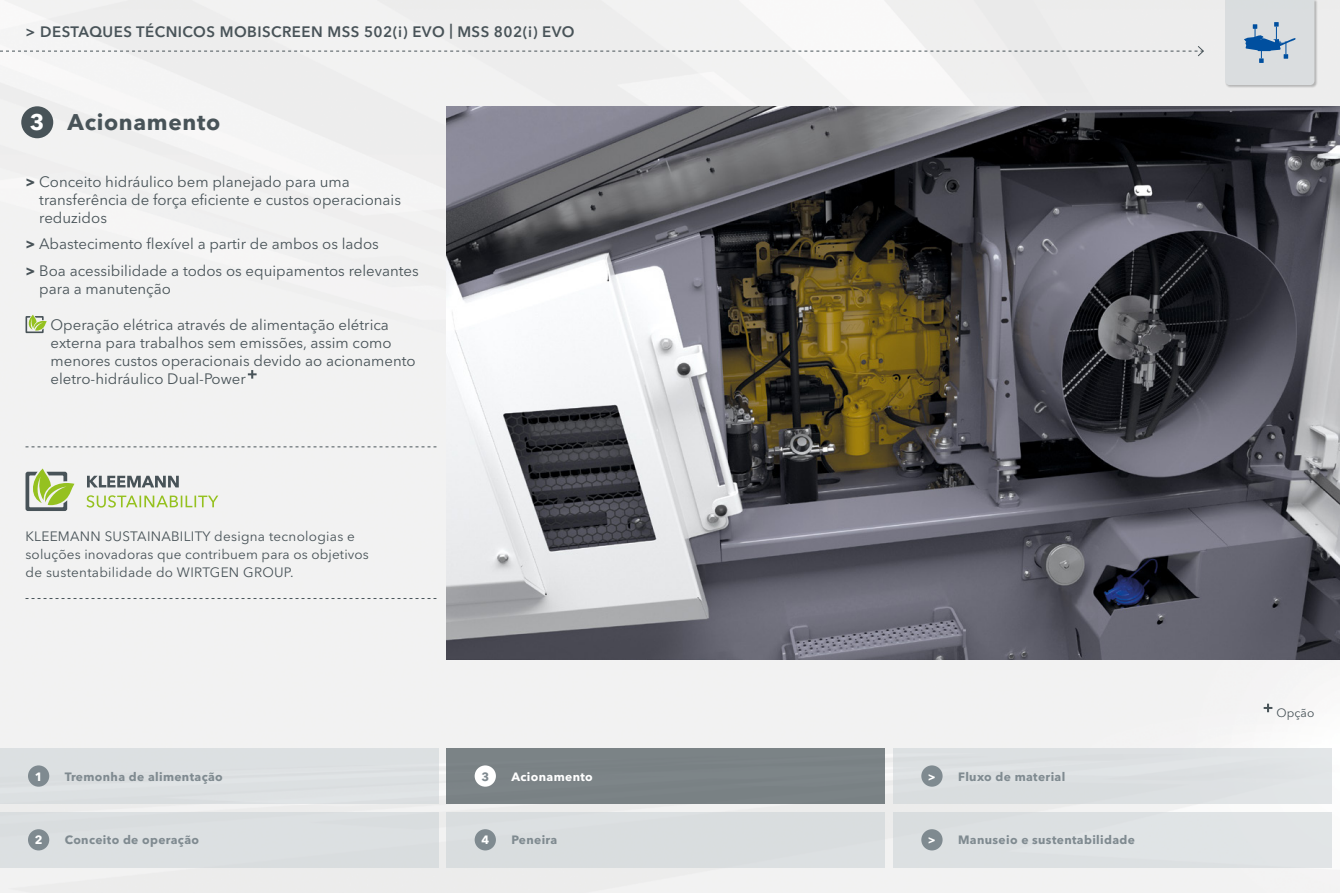
<style>
.page{position:relative;width:1340px;height:893px;background:#fff}
.page>*{position:absolute;margin:0;border:0;box-sizing:border-box;transform-origin:0 0}
.t1{font:700 22.5px "Avenir Next LT Pro";letter-spacing:.03em;color:#485358}
.t2{font:15px/18px "Avenir Next LT Pro";color:#485358}
.t3{font:600 15px "Avenir Next LT Pro";letter-spacing:.03em;color:#485358}
.t4{font:13.5px/18px "Avenir Next LT Pro";letter-spacing:.02em;color:#485358}
.t5{font:700 12px "Avenir Next LT Pro";letter-spacing:.03em;color:#7f8a90}
.t6{font:700 12px "Avenir Next LT Pro";letter-spacing:.03em;color:#fff}
.t7{font:12px "Avenir Next LT Pro";letter-spacing:.01em;color:#485358}
.s1{color:#fff}
.s2{font-weight:700}
</style>
<div class="page">
<div style="left:0;top:0;width:1339px;height:893px;background:#f2f2f2"></div>
<div style="left:21px;top:106px;width:32px;height:32px;background:#485358;border-radius:50%"></div>
<svg style="left:0;top:45px;width:1204px;height:12px"></svg>
<div style="left:1224px;top:0;width:93px;height:88px;background:#000;opacity:.5"></div>
<img style="left:446px;top:106px;width:893px;height:553px">
<div style="left:893px;top:748px;width:438px;height:56px;background:#dce0e2"></div>
<div style="left:921px;top:765px;width:21px;height:22px;background:#7f8a90;border-radius:50%"></div>
<div style="left:893px;top:812px;width:438px;height:55px;background:#e0e4e5"></div>
<div style="left:921px;top:829px;width:21px;height:21px;background:#7f8a90;border-radius:50%"></div>
<div style="left:0;top:812px;width:438px;height:55px;background:#dce0e1"></div>
<div style="left:28px;top:829px;width:21px;height:21px;background:#7f8a90;border-radius:50%"></div>
<div style="left:446px;top:748px;width:438px;height:56px;background:#7b8386"></div>
<div style="left:474px;top:765px;width:22px;height:22px;background:#fff;border-radius:50%"></div>
<div style="left:0;top:748px;width:438px;height:56px;background:#dce0e2"></div>
<div style="left:28px;top:765px;width:21px;height:22px;background:#7f8a90;border-radius:50%"></div>
<div style="left:446px;top:812px;width:438px;height:55px;background:#d9dddf"></div>
<div style="left:474px;top:829px;width:22px;height:21px;background:#7f8a90;border-radius:50%"></div>
<svg style="left:26px;top:446px;width:410px;height:1px"></svg>
<svg style="left:26px;top:598px;width:410px;height:1px"></svg>
<svg style="left:26px;top:468px;width:48px;height:43px"></svg>
<svg style="left:86px;top:495px;width:132px;height:13px"></svg>
<svg style="left:87px;top:476px;width:92px;height:11px"></svg>
<svg style="left:1225px;top:0;width:89px;height:85px"></svg>
<svg style="left:1263px;top:704px;width:9px;height:8px"></svg>
<svg style="left:26px;top:315px;width:21px;height:18px"></svg>
<svg style="left:248px;top:370px;width:8px;height:9px"></svg>
<p class="t3" style="left:26px;top:22px;width:550px">&gt; DESTAQUES TÉCNICOS MOBISCREEN MSS 502(i) EVO | MSS 802(i) EVO</p>
<h1 class="t1" style="left:30px;top:109px;width:192px"><span class="s1">3</span> Acionamento</h1>
<p class="t2" style="left:39px;top:172px;width:363px;text-indent:-14px"><span class="s2">&gt;</span> Conceito hidráulico bem planejado para uma transferência de força eficiente e custos operacionais reduzidos</p>
<p class="t2" style="left:26px;top:231px;width:395px;line-height:26.5px"><span class="s2">&gt;</span> Abastecimento flexível a partir de ambos os lados<br><span class="s2">&gt;</span> Boa acessibilidade a todos os equipamentos relevantes</p>
<p class="t2" style="left:39px;top:279px;width:133px">para a manutenção</p>
<p class="t2" style="left:51px;top:315px;width:367px">Operação elétrica através de alimentação elétrica externa para trabalhos sem emissões, assim como menores custos operacionais devido ao acionamento eletro-hidráulico Dual-Power</p>
<p class="t4" style="left:26px;top:527px;width:345px">KLEEMANN SUSTAINABILITY designa tecnologias e soluções inovadoras que contribuem para os objetivos de sustentabilidade do WIRTGEN GROUP.</p>
<p class="t6" style="left:35px;top:769px;width:9px">1</p>
<p class="t5" style="left:65px;top:769px;width:160px">Tremonha de alimentação</p>
<p class="t5" style="left:481px;top:769px;width:9px">3</p>
<p class="t6" style="left:511px;top:769px;width:83px">Acionamento</p>
<p class="t5" style="left:927px;top:769px;width:139px"><span class="s1">&gt;</span> Fluxo de material</p>
<p class="t6" style="left:35px;top:833px;width:9px">2</p>
<p class="t5" style="left:65px;top:833px;width:136px">Conceito de operação</p>
<p class="t5" style="left:927px;top:833px;width:208px"><span class="s1">&gt;</span> Manuseio e sustentabilidade</p>
<p class="t6" style="left:481px;top:833px;width:9px">4</p>
<p class="t5" style="left:511px;top:833px;width:47px">Peneira</p>
<p class="t7" style="left:1276px;top:706px;width:40px">Opção</p>
</div>
